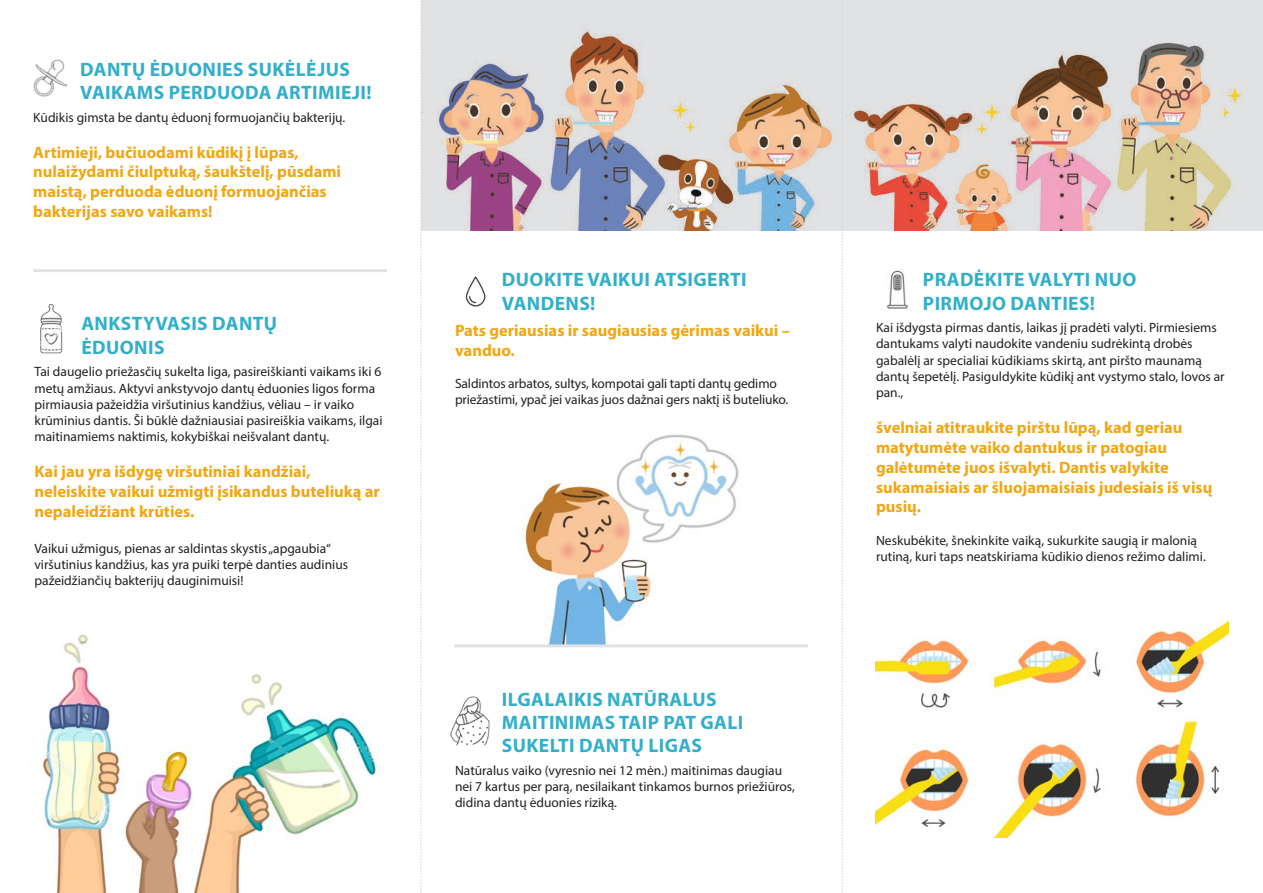
<style>
.page{position:relative;width:1263px;height:893px;background:#fff}
.page>*{position:absolute;margin:0;border:0;box-sizing:border-box;transform-origin:0 0}
.t1{font:700 19.5px/23.4px "Myriad Pro";letter-spacing:.02em;color:#33afca}
.t2{font:700 16.5px/19.8px "Myriad Pro";color:#f2a612}
.t3{font:13.5px/16.2px "Myriad Pro";color:#231f20}
</style>
<div class="page">
<img style="left:524px;top:434px;width:215px;height:210px">
<img style="left:42px;top:634px;width:335px;height:259px">
<img style="left:40px;top:303px;width:23px;height:51px">
<img style="left:33px;top:59px;width:35px;height:38px">
<img style="left:465px;top:276px;width:21px;height:31px">
<img style="left:450px;top:696px;width:40px;height:50px">
<img style="left:886px;top:270px;width:22px;height:39px">
<hr style="left:33px;top:269px;width:354px;height:3px;background:#e1e2e4">
<hr style="left:454px;top:644px;width:354px;height:3px;background:#e1e2e4">
<img style="left:422px;top:0;width:841px;height:230px">
<img style="left:875px;top:620px;width:354px;height:217px">
<svg style="left:421px;top:0;width:1px;height:893px"></svg>
<svg style="left:842px;top:0;width:1px;height:893px"></svg>
<p class="t1" style="left:80px;top:57px;width:293px">DANTŲ ĖDUONIES SUKĖLĖJUS<br>VAIKAMS PERDUODA ARTIMIEJI!</p>
<p class="t3" style="left:33px;top:109px;width:314px">Kūdikis gimsta be dantų ėduonį formuojančių bakterijų.</p>
<p class="t2" style="left:33px;top:142px;width:309px">Artimieji, bučiuodami kūdikį į lūpas, nulaižydami čiulptuką, šaukštelį, pūsdami maistą, perduoda ėduonį formuojančias bakterijas savo vaikams!</p>
<p class="t1" style="left:81px;top:311px;width:197px">ANKSTYVASIS DANTŲ<br>ĖDUONIS</p>
<p class="t3" style="left:34px;top:363px;width:350px">Tai daugelio priežasčių sukelta liga, pasireiškianti vaikams iki 6 metų amžiaus. Aktyvi ankstyvojo dantų ėduonies ligos forma pirmiausia pažeidžia viršutinius kandžius, vėliau – ir vaiko krūminius dantis. Ši būklė dažniausiai pasireiškia vaikams, ilgai maitinamiems naktimis, kokybiškai neišvalant dantų.</p>
<p class="t2" style="left:34px;top:461px;width:347px">Kai jau yra išdygę viršutiniai kandžiai, neleiskite vaikui užmigti įsikandus buteliuką ar nepaleidžiant krūties.</p>
<p class="t3" style="left:34px;top:540px;width:315px">Vaikui užmigus, pienas ar saldintas skystis „apgaubia“ viršutinius kandžius, kas yra puiki terpė danties audinius pažeidžiančių bakterijų dauginimuisi!</p>
<p class="t1" style="left:502px;top:267px;width:246px">DUOKITE VAIKUI ATSIGERTI<br>VANDENS!</p>
<p class="t2" style="left:455px;top:320px;width:336px">Pats geriausias ir saugiausias gėrimas vaikui – vanduo.</p>
<p class="t3" style="left:455px;top:375px;width:335px">Saldintos arbatos, sultys, kompotai gali tapti dantų gedimo priežastimi, ypač jei vaikas juos dažnai gers naktį iš buteliuko.</p>
<p class="t1" style="left:502px;top:687px;width:243px">ILGALAIKIS NATŪRALUS<br>MAITINIMAS TAIP PAT GALI<br>SUKELTI DANTŲ LIGAS</p>
<p class="t3" style="left:455px;top:762px;width:341px">Natūralus vaiko (vyresnio nei 12 mėn.) maitinimas daugiau nei 7 kartus per parą, nesilaikant tinkamos burnos priežiūros, didina dantų ėduonies riziką.</p>
<p class="t1" style="left:923px;top:267px;width:215px">PRADĖKITE VALYTI NUO<br>PIRMOJO DANTIES!</p>
<p class="t3" style="left:876px;top:319px;width:350px">Kai išdygsta pirmas dantis, laikas jį pradėti valyti. Pirmiesiems dantukams valyti naudokite vandeniu sudrėkintą drobės gabalėlį ar specialiai kūdikiams skirtą, ant piršto maunamą dantų šepetėlį. Pasiguldykite kūdikį ant vystymo stalo, lovos ar pan.,</p>
<p class="t2" style="left:876px;top:417px;width:338px">švelniai atitraukite pirštu lūpą, kad geriau matytumėte vaiko dantukus ir patogiau galėtumėte juos išvalyti. Dantis valykite sukamaisiais ar šluojamaisiais judesiais iš visų pusių.</p>
<p class="t3" style="left:876px;top:532px;width:331px">Neskubėkite, šnekinkite vaiką, sukurkite saugią ir malonią rutiną, kuri taps neatskiriama kūdikio dienos režimo dalimi.</p>
</div>
